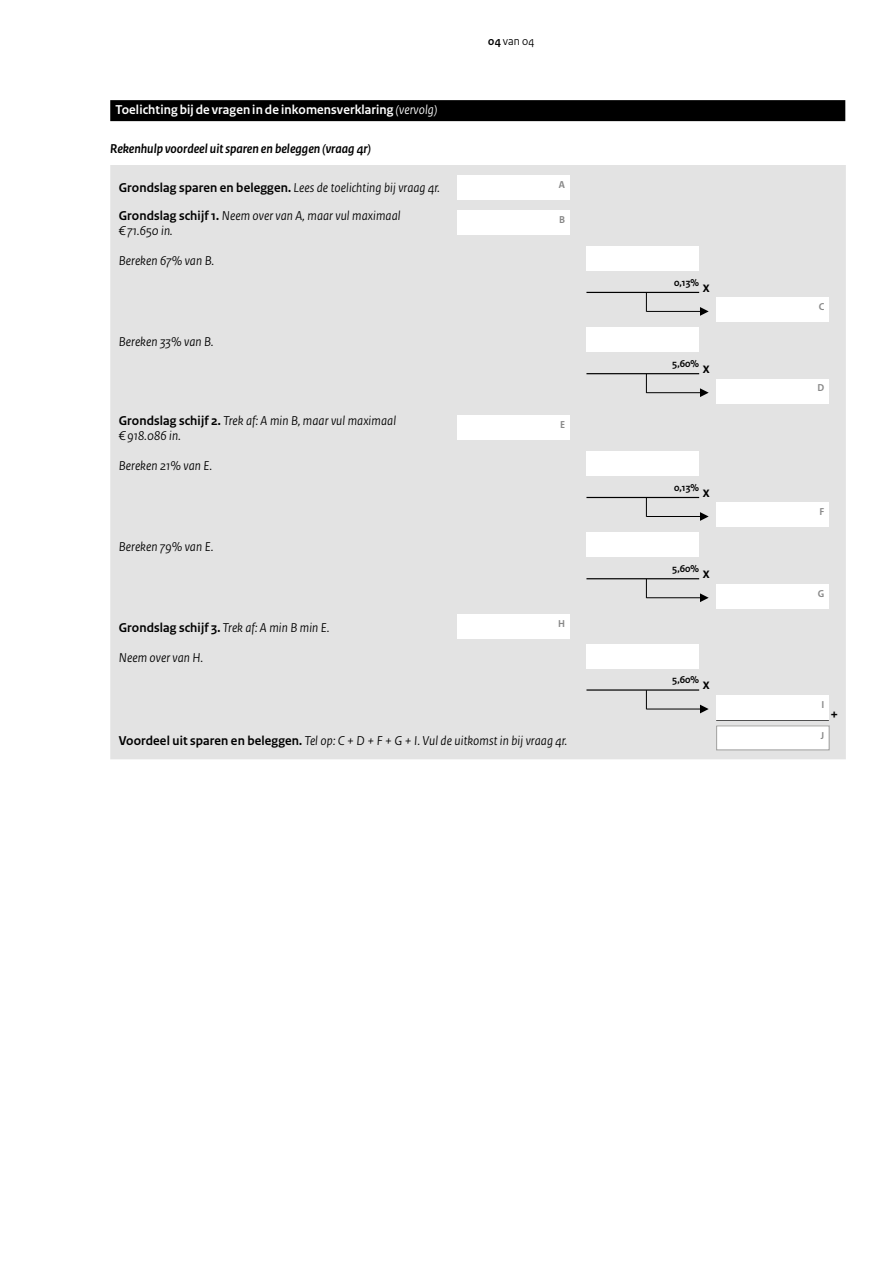
<style>
.page{position:relative;width:893px;height:1263px;background:#fff}
.page>*{position:absolute;margin:0;border:0;box-sizing:border-box;transform-origin:0 0}
._159__Rekenhulp_teks{font:700 15px "Rijksoverheid Sans Heading";color:#000}
._159__Rekenhulp_teks-2{font:italic 13.5px/15px "Rijksoverheid Sans Heading";letter-spacing:.01em;color:#000}
.t1{font:700 13.5px "Rijksoverheid Sans Heading";letter-spacing:.01em;color:#fff}
.Tussenkop__niet_in_i{font:italic 700 13.5px "Rijksoverheid Sans Heading";color:#000}
._159__Rekenhulp_teks-3{font:700 13.5px "Rijksoverheid Sans Heading";letter-spacing:.01em;color:#000}
.t2{font:12px "Rijksoverheid Sans Heading";color:#000}
._159__Rekenhulp_teks-4{font:700 10.5px "Rijksoverheid Sans Heading";color:#000}
._020__Wit_vlak_lette{font:700 10.5px "Rijksoverheid Sans Heading";color:#878787}
.s1{font-weight:700}
.s2{font-weight:400;font-style:italic}
.s3{font-weight:700;font-style:normal}
.s4{font-size:15px}
</style>
<div class="page">
<div style="left:110px;top:100px;width:735px;height:21px;background:#000"></div>
<div style="left:110px;top:165px;width:736px;height:594px;background:#e3e3e3"></div>
<div style="left:457px;top:175px;width:112px;height:24px;background:#fff"></div>
<div style="left:457px;top:210px;width:112px;height:24px;background:#fff"></div>
<div style="left:586px;top:247px;width:113px;height:24px;background:#fff"></div>
<hr style="left:586px;top:292px;width:113px;height:1px;background:#000">
<svg style="left:646px;top:293px;width:1px;height:19px"></svg>
<hr style="left:647px;top:311px;width:53px;height:1px;background:#000">
<svg style="left:700px;top:307px;width:9px;height:9px"></svg>
<div style="left:716px;top:298px;width:113px;height:24px;background:#fff"></div>
<div style="left:586px;top:328px;width:113px;height:24px;background:#fff"></div>
<hr style="left:586px;top:373px;width:113px;height:1px;background:#000">
<svg style="left:646px;top:374px;width:1px;height:19px"></svg>
<hr style="left:647px;top:392px;width:53px;height:1px;background:#000">
<svg style="left:700px;top:388px;width:9px;height:9px"></svg>
<div style="left:716px;top:379px;width:113px;height:24px;background:#fff"></div>
<div style="left:457px;top:415px;width:112px;height:24px;background:#fff"></div>
<div style="left:586px;top:452px;width:113px;height:24px;background:#fff"></div>
<hr style="left:586px;top:497px;width:113px;height:1px;background:#000">
<svg style="left:646px;top:498px;width:1px;height:19px"></svg>
<hr style="left:647px;top:516px;width:53px;height:1px;background:#000">
<svg style="left:700px;top:512px;width:9px;height:9px"></svg>
<div style="left:716px;top:503px;width:113px;height:24px;background:#fff"></div>
<div style="left:586px;top:533px;width:113px;height:24px;background:#fff"></div>
<hr style="left:586px;top:578px;width:113px;height:1px;background:#000">
<svg style="left:646px;top:579px;width:1px;height:19px"></svg>
<hr style="left:647px;top:597px;width:53px;height:1px;background:#000">
<svg style="left:700px;top:593px;width:9px;height:9px"></svg>
<div style="left:716px;top:584px;width:113px;height:24px;background:#fff"></div>
<div style="left:457px;top:614px;width:112px;height:24px;background:#fff"></div>
<div style="left:586px;top:644px;width:113px;height:24px;background:#fff"></div>
<hr style="left:586px;top:689px;width:113px;height:2px;background:#000">
<svg style="left:646px;top:690px;width:1px;height:19px"></svg>
<hr style="left:647px;top:708px;width:53px;height:1px;background:#000">
<svg style="left:700px;top:705px;width:9px;height:8px"></svg>
<hr style="left:716px;top:719px;width:113px;height:2px;background:#000">
<div style="left:716px;top:695px;width:113px;height:24px;background:#fff"></div>
<div style="left:717px;top:726px;width:112px;height:24px;background:#fff"></div>
<div style="left:716px;top:725px;width:114px;height:25px;border:1px solid #9d9d9c"></div>
<p class="t2" style="left:488px;top:34px;width:48px"><span class="s1">04</span> van 04</p>
<p class="t1" style="left:116px;top:102px;width:323px">Toelichting bij de vragen in de inkomensverklaring <span class="s2">(vervolg)</span></p>
<p class="Tussenkop__niet_in_i" style="left:110px;top:141px;width:262px">Rekenhulp voordeel uit sparen en beleggen (vraag 4r)</p>
<p class="_159__Rekenhulp_teks-2" style="left:119px;top:181px;width:322px"><span class="s3">Grondslag sparen en beleggen.</span> Lees de toelichting bij vraag 4r.</p>
<p class="_020__Wit_vlak_lette" style="left:559px;top:179px;width:8px">A</p>
<p class="_159__Rekenhulp_teks-2" style="left:119px;top:208px;width:283px"><span class="s3">Grondslag schijf 1.</span> Neem over van A, maar vul maximaal € 71.650 in.</p>
<p class="_020__Wit_vlak_lette" style="left:559px;top:213px;width:7px">B</p>
<p class="_159__Rekenhulp_teks-2" style="left:119px;top:253px;width:97px">Bereken 67% van B.</p>
<p class="_159__Rekenhulp_teks-2" style="left:119px;top:334px;width:96px">Bereken 33% van B.</p>
<p class="_159__Rekenhulp_teks-2" style="left:119px;top:413px;width:279px"><span class="s3">Grondslag schijf 2.</span> Trek af: A min B, maar vul maximaal € 918.086 in.</p>
<p class="_020__Wit_vlak_lette" style="left:560px;top:418px;width:7px">E</p>
<p class="_159__Rekenhulp_teks-2" style="left:119px;top:458px;width:95px">Bereken 21% van E.</p>
<p class="_159__Rekenhulp_teks-2" style="left:119px;top:540px;width:96px">Bereken 79% van E.</p>
<p class="_159__Rekenhulp_teks-3" style="left:119px;top:620px;width:212px">Grondslag schijf 3. <span class="s2">Trek af: A min B min E.</span></p>
<p class="_020__Wit_vlak_lette" style="left:558px;top:617px;width:8px">H</p>
<p class="_159__Rekenhulp_teks-2" style="left:119px;top:651px;width:86px">Neem over van H.</p>
<p class="_159__Rekenhulp_teks-4" style="left:674px;top:276px;width:37px">0,13% <span class="s4">x</span></p>
<p class="_159__Rekenhulp_teks-4" style="left:672px;top:358px;width:39px">5,60% <span class="s4">x</span></p>
<p class="_159__Rekenhulp_teks-4" style="left:674px;top:482px;width:37px">0,13% <span class="s4">x</span></p>
<p class="_159__Rekenhulp_teks-4" style="left:672px;top:563px;width:39px">5,60% <span class="s4">x</span></p>
<p class="_159__Rekenhulp_teks-4" style="left:672px;top:674px;width:39px">5,60% <span class="s4">x</span></p>
<p class="_020__Wit_vlak_lette" style="left:819px;top:301px;width:7px">C</p>
<p class="_020__Wit_vlak_lette" style="left:818px;top:382px;width:8px">D</p>
<p class="_020__Wit_vlak_lette" style="left:819px;top:506px;width:6px">F</p>
<p class="_020__Wit_vlak_lette" style="left:818px;top:587px;width:8px">G</p>
<p class="_020__Wit_vlak_lette" style="left:821px;top:698px;width:4px">I</p>
<p class="_159__Rekenhulp_teks" style="left:830px;top:706px;width:9px">+</p>
<p class="_159__Rekenhulp_teks-2" style="left:119px;top:733px;width:450px"><span class="s3">Voordeel uit sparen en beleggen.</span> Tel op: C + D + F + G + I. Vul de uitkomst in bij vraag 4r.</p>
<p class="_020__Wit_vlak_lette" style="left:821px;top:729px;width:5px">J</p>
</div>
